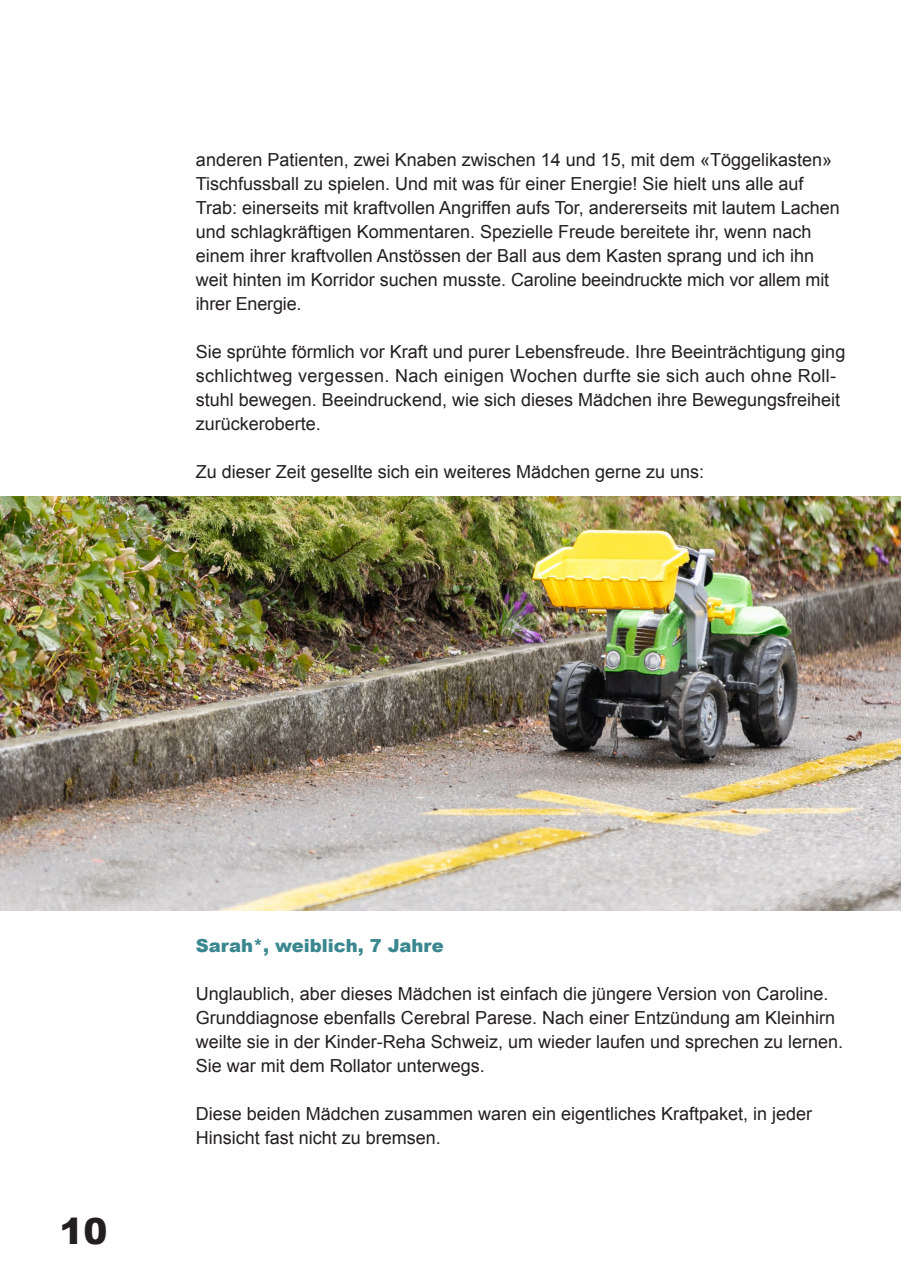
<style>
.page{position:relative;width:909px;height:1281px;background:#fff}
.page>*{position:absolute;margin:0;border:0;box-sizing:border-box;transform-origin:0 0}
.t1{font:900 36px "Arial";color:#231f20}
.t2{font:18px/24px "Arial";color:#231f20}
.t3{font:900 18px "Arial";color:#3a8790}
</style>
<div class="page">
<img style="left:0;top:496px;width:900px;height:414px">
<p class="t2" style="left:196px;top:148px;width:645px">anderen Patienten, zwei Knaben zwischen 14 und 15, mit dem «Töggelikasten» Tischfussball zu spielen. Und mit was für einer Energie! Sie hielt uns alle auf Trab: einerseits mit kraftvollen Angriffen aufs Tor, andererseits mit lautem Lachen und schlagkräftigen Kommentaren. Spezielle Freude bereitete ihr, wenn nach einem ihrer kraftvollen Anstössen der Ball aus dem Kasten sprang und ich ihn weit hinten im Korridor suchen musste. Caroline beeindruckte mich vor allem mit ihrer Energie.</p>
<p class="t2" style="left:196px;top:340px;width:651px">Sie sprühte förmlich vor Kraft und purer Lebensfreude. Ihre Beeinträchtigung ging schlichtweg vergessen. Nach einigen Wochen durfte sie sich auch ohne Roll&shy;stuhl bewegen. Beeindruckend, wie sich dieses Mädchen ihre Bewegungsfreiheit zurückeroberte.</p>
<p class="t2" style="left:196px;top:460px;width:510px">Zu dieser Zeit gesellte sich ein weiteres Mädchen gerne zu uns:</p>
<h1 class="t1" style="left:59px;top:1205px;width:50px">10</h1>
<p class="t3" style="left:196px;top:932px;width:249px">Sarah*, weiblich, 7 Jahre</p>
<p class="t2" style="left:196px;top:982px;width:649px">Unglaublich, aber dieses Mädchen ist einfach die jüngere Version von Caroline.<br>Grunddiagnose ebenfalls Cerebral Parese. Nach einer Entzündung am Kleinhirn weilte sie in der Kinder-Reha Schweiz, um wieder laufen und sprechen zu lernen.<br>Sie war mit dem Rollator unterwegs.</p>
<p class="t2" style="left:196px;top:1102px;width:618px">Diese beiden Mädchen zusammen waren ein eigentliches Kraftpaket, in jeder<br>Hinsicht fast nicht zu bremsen.</p>
</div>
